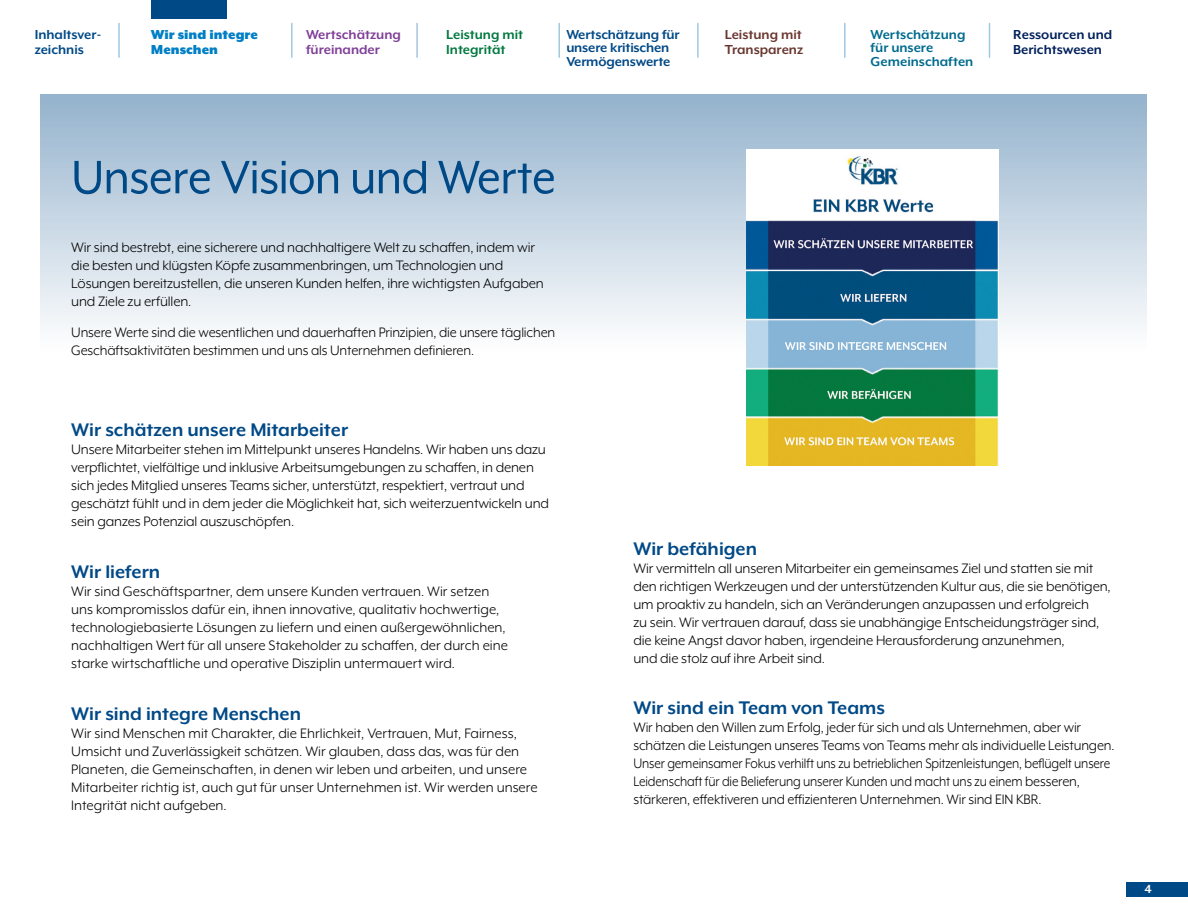
<style>
.page{position:relative;width:1188px;height:918px;background:#fff}
.page>*{position:absolute;margin:0;border:0;box-sizing:border-box;transform-origin:0 0}
.t1{font:54px "Mr Eaves XL Mod OT";letter-spacing:-.01em;color:#004987;scale:.94 1}
.t2{font:700 21px "Mr Eaves XL Mod OT";color:#004987}
.t3{font:15.75px/18px "Mr Eaves XL Mod OT";letter-spacing:-.01em;color:#000}
.t4{font:700 15px/13.5px "Mr Eaves XL Mod OT";letter-spacing:-.01em;color:#004987}
.t5{font:700 15px/13.5px "Mr Eaves XL Mod OT";color:#006b8e}
.t6{font:700 15px/15px "Mr Eaves XL Mod OT";color:#00205c}
.t7{font:700 15px/15px "Mr Eaves XL Mod OT";color:#7f3f98}
.t8{font:700 15px/15px "Mr Eaves XL Mod OT";color:#6a3730}
.t9{font:900 15px/15px "Mr Eaves XL Mod OT";color:#007fc5}
.t10{font:700 15px/15px "Mr Eaves XL Mod OT";color:#00783f}
.t11{font:700 15px/15px "Mr Eaves XL Mod OT";color:#007fc5}
.t12{font:700 13.5px "Mr Eaves XL Mod OT";color:#fff}
</style>
<div class="page">
<hr style="left:118px;top:23px;width:2px;height:34px;background:#a2c7e2">
<hr style="left:291px;top:23px;width:2px;height:34px;background:#a2c7e2">
<hr style="left:416px;top:23px;width:2px;height:34px;background:#a2c7e2">
<hr style="left:558px;top:23px;width:2px;height:34px;background:#a2c7e2">
<hr style="left:697px;top:23px;width:2px;height:34px;background:#a2c7e2">
<hr style="left:844px;top:23px;width:2px;height:34px;background:#a2c7e2">
<hr style="left:989px;top:23px;width:1px;height:34px;background:#a2c7e2">
<svg style="left:40px;top:94px;width:1107px;height:372px"></svg>
<div style="left:151px;top:0;width:76px;height:18px;background:#004987"></div>
<div style="left:1126px;top:882px;width:62px;height:14px;background:#004987"></div>
<img style="left:746px;top:149px;width:253px;height:316px">
<p class="t4" style="left:35px;top:27px;width:68px;line-height:15px">Inhaltsver&shy;zeichnis</p>
<p class="t11" style="left:175px;top:27px;width:75px">sind integre schen</p>
<p class="t7" style="left:306px;top:27px;width:96px">Wertschätzung füreinander</p>
<p class="t10" style="left:446px;top:27px;width:78px">Leistung mit<br>Integrität</p>
<p class="t4" style="left:566px;top:28px;width:115px">Wertschätzung für unsere kritischen<br>Vermögenswerte</p>
<p class="t8" style="left:725px;top:27px;width:80px">Leistung mit<br>Transparenz</p>
<p class="t5" style="left:871px;top:28px;width:104px">Wertschätzung für unsere<br>Gemeinschaften</p>
<p class="t6" style="left:1013px;top:27px;width:101px">Ressourcen und<br>Berichtswesen</p>
<p class="t9" style="left:151px;top:27px;width:109px">Wir sind integre<br>Menschen</p>
<h1 class="t1" style="left:71px;top:148px;width:517px">Unsere Vision und Werte</h1>
<p class="t3" style="left:71px;top:238px;width:474px">Wir sind bestrebt, eine sicherere und nachhaltigere Welt zu schaffen, indem wir die besten und klügsten Köpfe zusammenbringen, um Technologien und Lösungen bereitzustellen, die unseren Kunden helfen, ihre wichtigsten Aufgaben und Ziele zu erfüllen.</p>
<p class="t3" style="left:71px;top:324px;width:486px">Unsere Werte sind die wesentlichen und dauerhaften Prinzipien, die unsere täglichen<br>Geschäftsaktivitäten bestimmen und uns als Unternehmen definieren.</p>
<h2 class="t2" style="left:71px;top:418px;width:278px">Wir schätzen unsere Mitarbeiter</h2>
<p class="t3" style="left:71px;top:440px;width:479px">Unsere Mitarbeiter stehen im Mittelpunkt unseres Handelns. Wir haben uns dazu verpflichtet, vielfältige und inklusive Arbeitsumgebungen zu schaffen, in denen sich jedes Mitglied unseres Teams sicher, unterstützt, respektiert, vertraut und geschätzt fühlt und in dem jeder die Möglichkeit hat, sich weiterzuentwickeln und sein ganzes Potenzial auszuschöpfen.</p>
<h2 class="t2" style="left:71px;top:560px;width:90px">Wir liefern</h2>
<p class="t3" style="left:71px;top:582px;width:438px">Wir sind Geschäftspartner, dem unsere Kunden vertrauen. Wir setzen uns kompromisslos dafür ein, ihnen innovative, qualitativ hochwertige, technologiebasierte Lösungen zu liefern und einen außergewöhnlichen, nachhaltigen Wert für all unsere Stakeholder zu schaffen, der durch eine starke wirtschaftliche und operative Disziplin untermauert wird.</p>
<h2 class="t2" style="left:71px;top:702px;width:231px">Wir sind integre Menschen</h2>
<p class="t3" style="left:71px;top:724px;width:468px">Wir sind Menschen mit Charakter, die Ehrlichkeit, Vertrauen, Mut, Fairness, Umsicht und Zuverlässigkeit schätzen. Wir glauben, dass das, was für den Planeten, die Gemeinschaften, in denen wir leben und arbeiten, und unsere Mitarbeiter richtig ist, auch gut für unser Unternehmen ist. Wir werden unsere Integrität nicht aufgeben.</p>
<h2 class="t2" style="left:633px;top:537px;width:125px">Wir befähigen</h2>
<p class="t3" style="left:633px;top:559px;width:479px">Wir vermitteln all unseren Mitarbeiter ein gemeinsames Ziel und statten sie mit den richtigen Werkzeugen und der unterstützenden Kultur aus, die sie benötigen, um proaktiv zu handeln, sich an Veränderungen anzupassen und erfolgreich<br>zu sein. Wir vertrauen darauf, dass sie unabhängige Entscheidungsträger sind, die keine Angst davor haben, irgendeine Herausforderung anzunehmen,<br>und die stolz auf ihre Arbeit sind.</p>
<h2 class="t2" style="left:633px;top:696px;width:253px">Wir sind ein Team von Teams</h2>
<p class="t3" style="left:633px;top:719px;width:483px">Wir haben den Willen zum Erfolg, jeder für sich und als Unternehmen, aber wir schätzen die Leistungen unseres Teams von Teams mehr als individuelle Leistungen.<br>Unser gemeinsamer Fokus verhilft uns zu betrieblichen Spitzenleistungen, beflügelt unsere Leidenschaft für die Belieferung unserer Kunden und macht uns zu einem besseren, stärkeren, effektiveren und effizienteren Unternehmen. Wir sind EIN KBR.</p>
<p class="t12" style="left:1144px;top:881px;width:9px">4</p>
</div>
